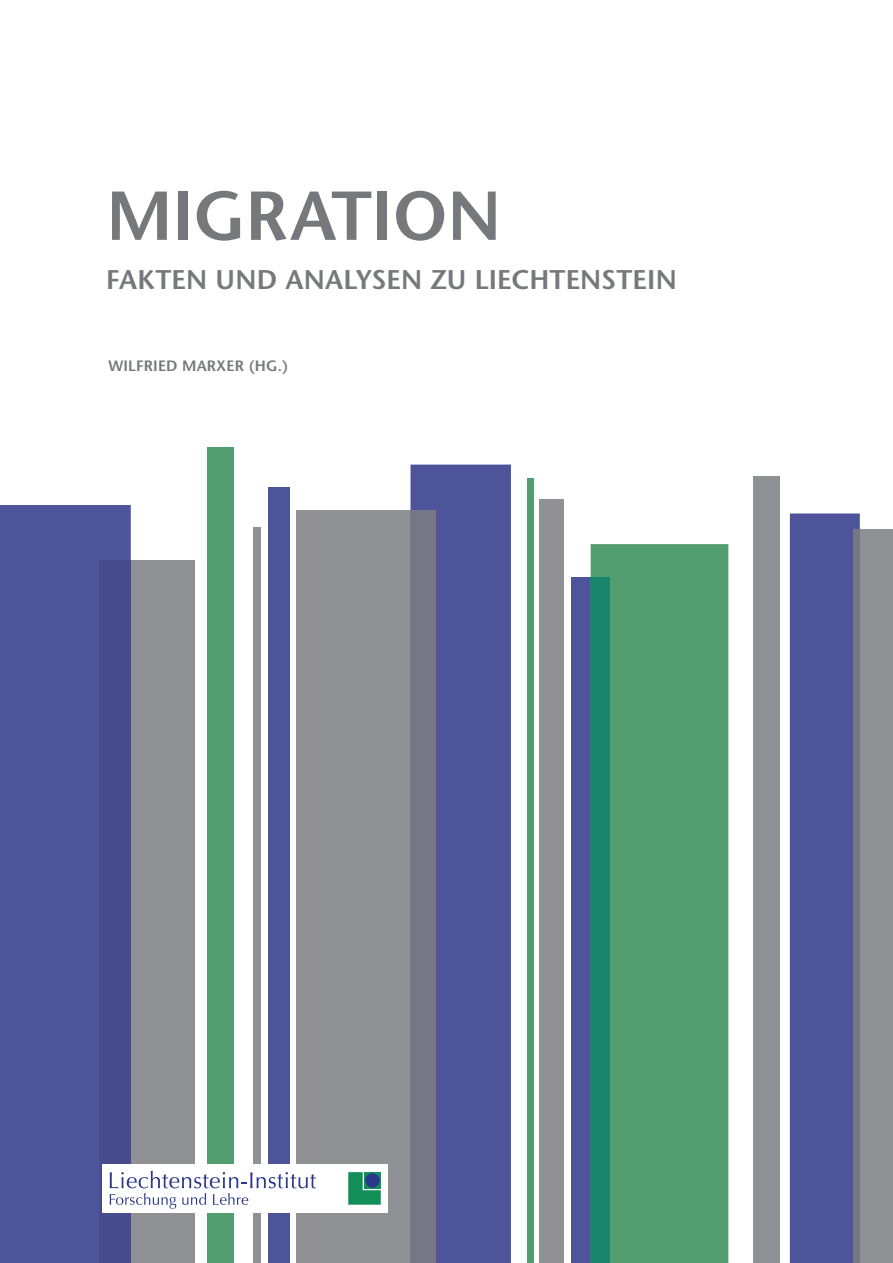
<style>
.page{position:relative;width:893px;height:1263px;background:#fff}
.page>*{position:absolute;margin:0;border:0;box-sizing:border-box;transform-origin:0 0}
.t1{font:600 69px "Stone Sans";color:#76787b}
.t2{font:600 27px "Stone Sans";letter-spacing:.005em;color:#76787b}
.t3{font:600 15px "Stone Sans";letter-spacing:.01em;color:#76787b}
</style>
<div class="page">
<div style="left:410px;top:465px;width:101px;height:798px;background:#4e549a"></div>
<div style="left:296px;top:510px;width:114px;height:753px;background:#8f9194"></div>
<div style="left:410px;top:510px;width:26px;height:753px;background:#767684"></div>
<div style="left:571px;top:577px;width:20px;height:686px;background:#4e549a"></div>
<div style="left:591px;top:544px;width:137px;height:719px;background:#539e71"></div>
<div style="left:591px;top:577px;width:19px;height:686px;background:#19856a"></div>
<div style="left:754px;top:476px;width:26px;height:787px;background:#8f9194"></div>
<div style="left:790px;top:513px;width:70px;height:750px;background:#4e549a"></div>
<div style="left:860px;top:529px;width:33px;height:734px;background:#8f9194"></div>
<div style="left:853px;top:529px;width:7px;height:734px;background:#767684"></div>
<div style="left:540px;top:499px;width:24px;height:764px;background:#8f9194"></div>
<div style="left:527px;top:478px;width:6px;height:785px;background:#539e71"></div>
<div style="left:269px;top:488px;width:21px;height:775px;background:#4e549a"></div>
<div style="left:254px;top:528px;width:7px;height:735px;background:#8f9194"></div>
<div style="left:207px;top:448px;width:26px;height:815px;background:#539e71"></div>
<div style="left:131px;top:560px;width:63px;height:703px;background:#8f9194"></div>
<div style="left:0;top:505px;width:131px;height:758px;background:#4e549a"></div>
<div style="left:99px;top:560px;width:32px;height:703px;background:#484c8c"></div>
<div style="left:103px;top:1164px;width:285px;height:49px;background:#fff"></div>
<svg style="left:110px;top:1171px;width:206px;height:38px"></svg>
<svg style="left:348px;top:1172px;width:33px;height:33px"></svg>
<div style="left:364px;top:1172px;width:17px;height:17px;background:#109058"></div>
<div style="left:365px;top:1173px;width:15px;height:15px;background:#2a378a;border-radius:50%"></div>
<h1 class="t1" style="left:106px;top:173px;width:397px">MIGRATION</h1>
<p class="t2" style="left:106px;top:263px;width:572px">FAKTEN UND ANALYSEN ZU LIECHTENSTEIN</p>
<p class="t3" style="left:108px;top:357px;width:181px">WILFRIED MARXER (HG.)</p>
</div>
